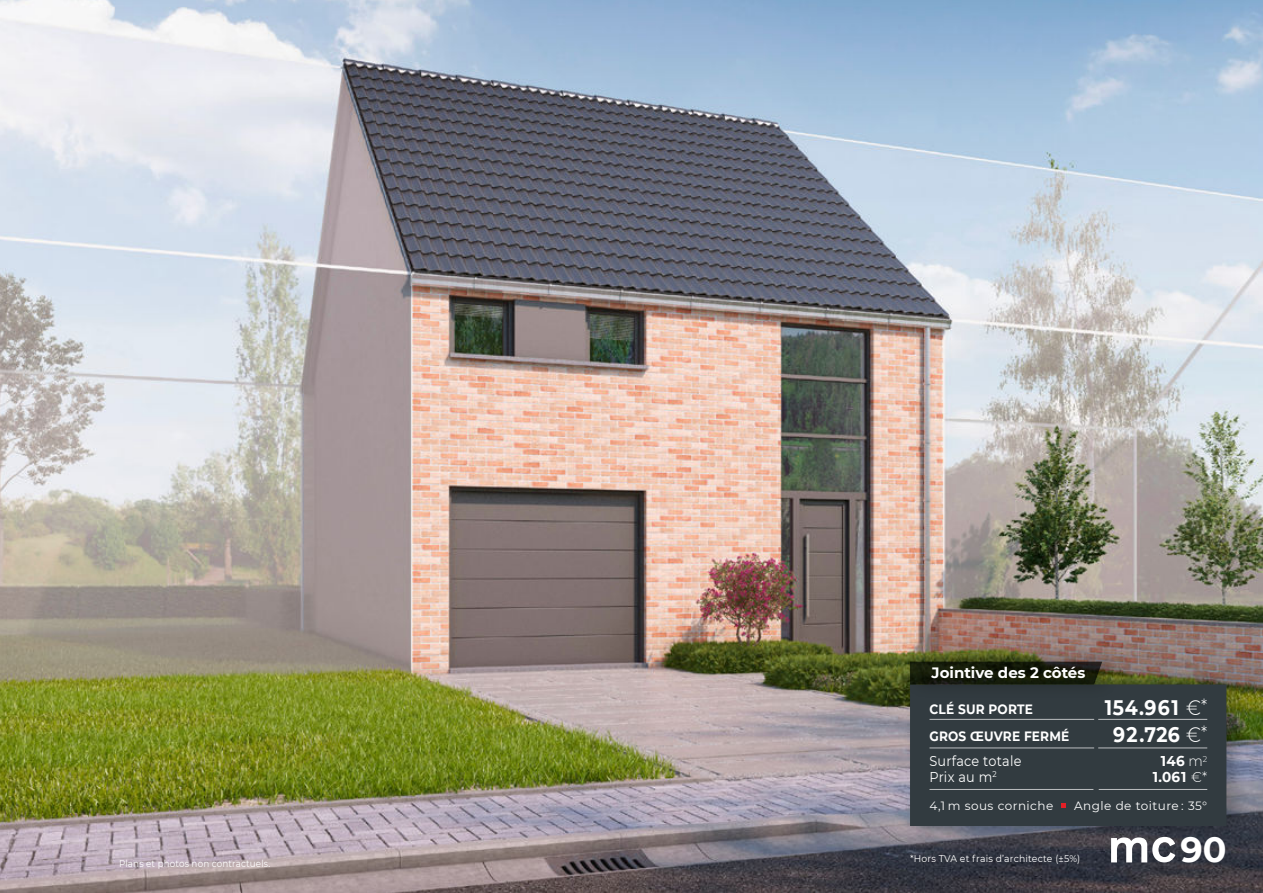
<style>
.page{position:relative;width:1263px;height:893px;background:#fff}
.page>*{position:absolute;margin:0;border:0;box-sizing:border-box;transform-origin:0 0}
.t1{font:700 34.95px "Montserrat";color:#fff}
.t2{font:700 21px/27px "Montserrat";letter-spacing:.04em;color:#fff;text-align:center;scale:.9 1}
.t3{font:700 15px "Montserrat";color:#fff}
.t4{font:14.25px/15.9px "Montserrat";letter-spacing:.02em;color:#fff;scale:.9 1}
.t5{font:700 14.25px/15.9px "Montserrat";letter-spacing:.02em;color:#fff;text-align:center;scale:.95 1}
.t6{font:700 13.5px/27px "Montserrat";letter-spacing:.015em;color:#fff;scale:.9 1}
.t7{font:12px "Montserrat";letter-spacing:.035em;color:#fff}
.t8{font:9.75px "Montserrat";letter-spacing:.015em;color:#fff;scale:.95 1}
.t9{font:9.75px "Montserrat";letter-spacing:.015em;color:#fff;scale:.9 1}
.s1{font-weight:300}
.s2{font-weight:300;font-size:18px}
</style>
<div class="page">
<img style="left:0;top:0;width:1263px;height:893px">
<div style="left:904px;top:669px;width:345px;height:171px;background:#000;opacity:.24"></div>
<svg style="left:1111px;top:837px;width:64px;height:25px"></svg>
<div style="left:904px;top:647px;width:220px;height:53px;background:#000;opacity:.23"></div>
<svg style="left:910px;top:662px;width:316px;height:164px;background:#353c3e"></svg>
<p class="t9" style="left:119px;top:859px;width:169px">Plans et photos non contractuels.</p>
<p class="t3" style="left:932px;top:664px;width:155px">Jointive des 2 côtés</p>
<p class="t6" style="left:929px;top:696px;width:157px">CLÉ SUR PORTE<br>GROS ŒUVRE FERMÉ</p>
<p class="t4" style="left:929px;top:754px;width:104px">Surface totale<br>Prix au m<sup>2</sup></p>
<h2 class="t2" style="left:1105px;top:695px;width:115px">154.961 <span class="s1">€</span><span class="s2">*<br></span>92.726 <span class="s1">€</span><span class="s2">*</span></h2>
<p class="t5" style="left:1153px;top:753px;width:59px">146 <span class="s1">m</span><sup>2<br></sup>1.061 <span class="s1">€*</span></p>
<p class="t7" style="left:929px;top:797px;width:125px">4,1 m sous corniche</p>
<p class="t7" style="left:1074px;top:797px;width:135px">Angle de toiture : 35°</p>
<p class="t8" style="left:910px;top:855px;width:181px">*Hors TVA et frais d’architecte (±5%)</p>
<h1 class="t1" style="left:1180px;top:825px;width:48px">90</h1>
</div>
